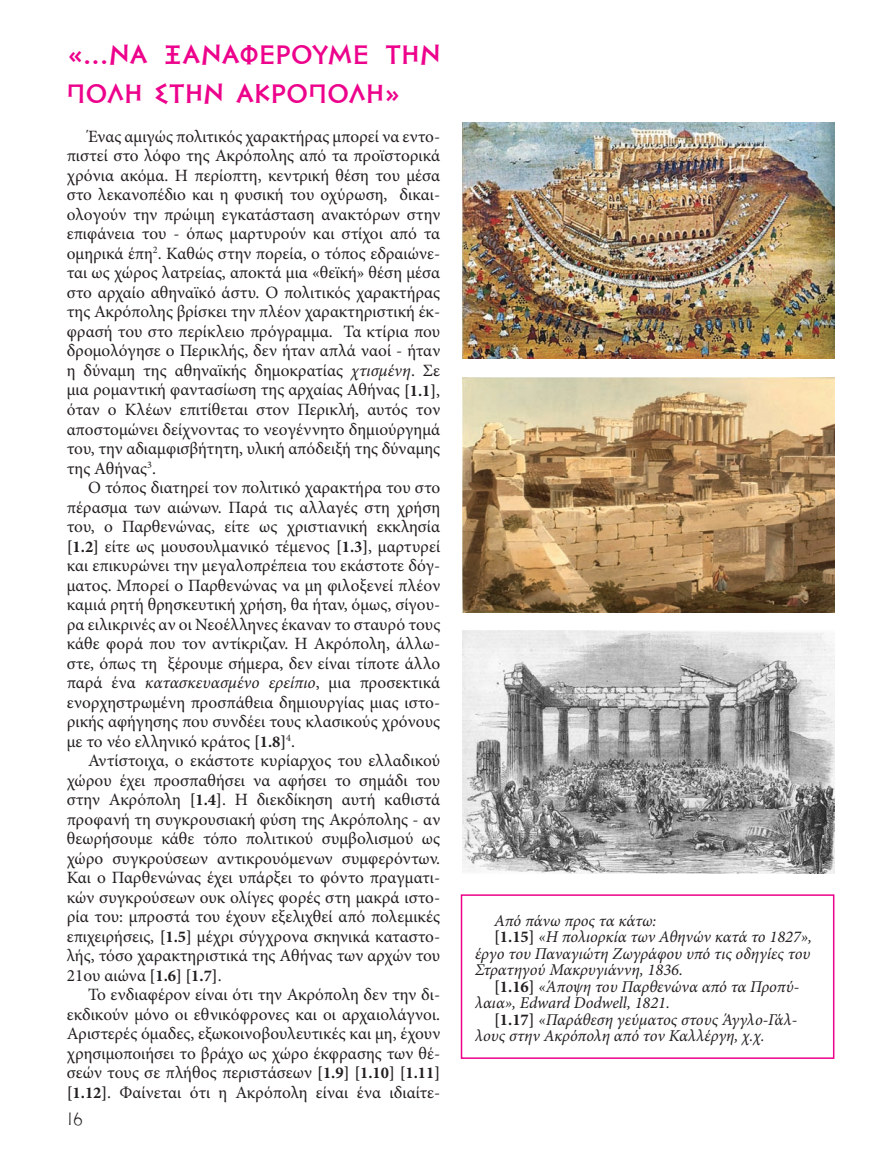
<style>
.page{position:relative;width:872px;height:1170px;background:#fff}
.page>*{position:absolute;margin:0;border:0;box-sizing:border-box;transform-origin:0 0}
.t1{font:700 27px/39px "PF Hellenica Serif Pro";letter-spacing:.01em;color:#ed028c}
.t2{font:300 18px "PF Hellenica Serif Pro";color:#231f20}
.t3{font:17.25px/19.5px "Minion Pro";color:#231f20;text-align:justify}
.t4{font:italic 16.5px/16.5px "Minion Pro";letter-spacing:-.005em;color:#231f20}
.s1{font-style:italic}
.s2{font-weight:700;font-size:16.5px}
.s3{font-weight:700;font-style:normal}
</style>
<div class="page">
<img style="left:462px;top:377px;width:372px;height:235px">
<img style="left:462px;top:122px;width:372px;height:236px">
<img style="left:462px;top:630px;width:372px;height:243px">
<div style="left:461px;top:894px;width:373px;height:164px;border:2px solid #ed028c"></div>
<p class="t1" style="left:67px;top:35px;width:375px">«...ΝΑ ΞΑΝΑΦΕΡΟΥΜΕ ΤΗΝ<br>ΠΟΛΗ ΣΤΗΝ ΑΚΡΟΠΟΛΗ»</p>
<p class="t3" style="left:67px;top:127px;width:375px;text-indent:21px">Ένας αμιγώς πολιτικός χαρακτήρας μπορεί να εντο&shy;πιστεί στο λόφο της Ακρόπολης από τα προϊστορικά χρόνια ακόμα. Η περίοπτη, κεντρική θέση του μέσα στο λεκανοπέδιο και η φυσική του οχύρωση, δικαι&shy;ολογούν την πρώιμη εγκατάσταση ανακτόρων στην επιφάνεια του - όπως μαρτυρούν και στίχοι από τα ομηρικά έπη<sup>2</sup>. Καθώς στην πορεία, ο τόπος εδραιώνε&shy;ται ως χώρος λατρείας, αποκτά μια «θεϊκή» θέση μέσα στο αρχαίο αθηναϊκό άστυ. Ο πολιτικός χαρακτήρας της Ακρόπολης βρίσκει την πλέον χαρακτηριστική έκ&shy;φρασή του στο περίκλειο πρόγραμμα. Τα κτίρια που δρομολόγησε ο Περικλής, δεν ήταν απλά ναοί - ήταν η δύναμη της αθηναϊκής δημοκρατίας <span class="s1">χτισμένη</span>. Σε μια ρομαντική φαντασίωση της αρχαίας Αθήνας <span class="s2">[1.1]</span>, όταν ο Κλέων επιτίθεται στον Περικλή, αυτός τον αποστομώνει δείχνοντας το νεογέννητο δημιούργημά του, την αδιαμφισβήτητη, υλική απόδειξή της δύναμης της Αθήνας<sup>3</sup>.</p>
<p class="t3" style="left:67px;top:478px;width:375px;text-indent:21px">Ο τόπος διατηρεί τον πολιτικό χαρακτήρα του στο πέρασμα των αιώνων. Παρά τις αλλαγές στη χρήση του, ο Παρθενώνας, είτε ως χριστιανική εκκλησία <span class="s2">[1.2]</span> είτε ως μουσουλμανικό τέμενος <span class="s2">[1.3]</span>, μαρτυρεί και επικυρώνει την μεγαλοπρέπεια του εκάστοτε δόγ&shy;ματος. Μπορεί ο Παρθενώνας να μη φιλοξενεί πλέον καμιά ρητή θρησκευτική χρήση, θα ήταν, όμως, σίγου&shy;ρα ειλικρινές αν οι Νεοέλληνες έκαναν το σταυρό τους κάθε φορά που τον αντίκριζαν. Η Ακρόπολη, άλλω&shy;στε, όπως τη ξέρουμε σήμερα, δεν είναι τίποτε άλλο παρά ένα <span class="s1">κατασκευασμένο ερείπιο</span>, μια προσεκτικά ενορχηστρωμένη προσπάθεια δημιουργίας μιας ιστο&shy;ρικής αφήγησης που συνδέει τους κλασικούς χρόνους με το νέο ελληνικό κράτος <span class="s2">[1.8]</span><sup>4</sup>.</p>
<p class="t3" style="left:67px;top:751px;width:375px;text-indent:21px">Αντίστοιχα, ο εκάστοτε κυρίαρχος του ελλαδικού χώρου έχει προσπαθήσει να αφήσει το σημάδι του στην Ακρόπολη <span class="s2">[1.4]</span>. Η διεκδίκηση αυτή καθιστά προφανή τη συγκρουσιακή φύση της Ακρόπολης - αν θεωρήσουμε κάθε τόπο πολιτικού συμβολισμού ως χώρο συγκρούσεων αντικρουόμενων συμφερόντων.<br>Και ο Παρθενώνας έχει υπάρξει το φόντο πραγματι&shy;κών συγκρούσεων ουκ ολίγες φορές στη μακρά ιστο&shy;ρία του: μπροστά του έχουν εξελιχθεί από πολεμικές επιχειρήσεις, <span class="s2">[1.5]</span> μέχρι σύγχρονα σκηνικά καταστο&shy;λής, τόσο χαρακτηριστικά της Αθήνας των αρχών του 21ου αιώνα <span class="s2">[1.6] [1.7]</span>.</p>
<p class="t3" style="left:67px;top:985px;width:375px;text-indent:21px">Το ενδιαφέρον είναι ότι την Ακρόπολη δεν την δι&shy;εκδικούν μόνο οι εθνικόφρονες και οι αρχαιολάγνοι.<br>Αριστερές όμαδες, εξωκοινοβουλευτικές και μη, έχουν χρησιμοποιήσει το βράχο ως χώρο έκφρασης των θέ&shy;σεών τους σε πλήθος περιστάσεων <span class="s2">[1.9] [1.10] [1.11] [1.12]</span>. Φαίνεται ότι η Ακρόπολη είναι ένα ιδιαίτε-</p>
<p class="t2" style="left:67px;top:1107px;width:18px">16</p>
<p class="t4" style="left:494px;top:912px;width:164px">Από πάνω προς τα κάτω:</p>
<p class="t4" style="left:475px;top:928px;width:339px;text-align:justify;text-indent:19px"><span class="s3">[1.15]</span> «Η πολιορκία των Αθηνών κατά το 1827», έργο του Παναγιώτη Ζωγράφου υπό τις οδηγίες του Στρατηγού Μακρυγιάννη, 1836.</p>
<p class="t4" style="left:475px;top:978px;width:326px;text-indent:19px"><span class="s3">[1.16]</span> «Άποψη του Παρθενώνα από τα Προπύ&shy;λαια», Edward Dodwell, 1821.</p>
<p class="t4" style="left:475px;top:1011px;width:324px;text-indent:19px"><span class="s3">[1.17]</span> «Παράθεση γεύματος στους Άγγλο-Γάλ&shy;λους στην Ακρόπολη από τον Καλλέργη, χ.χ.</p>
</div>
